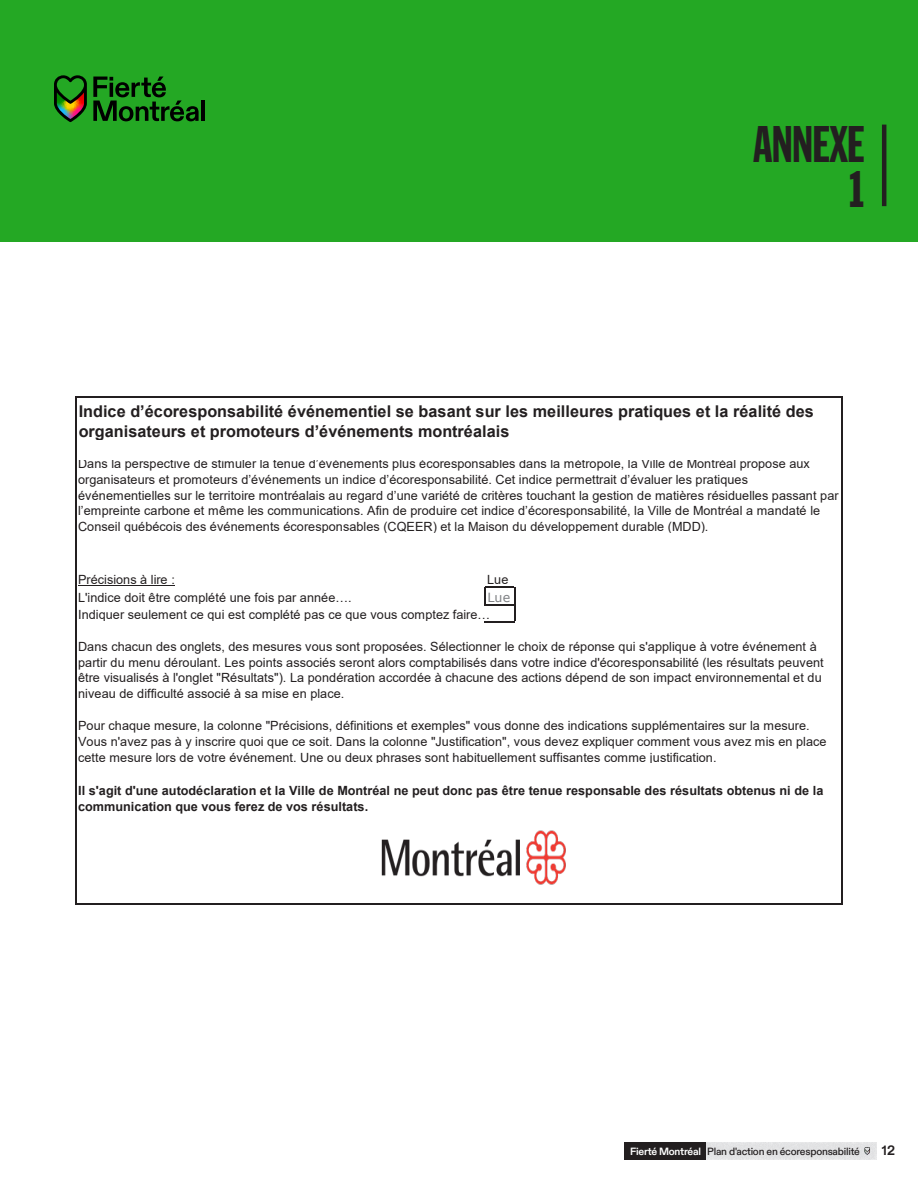
<style>
.page{position:relative;width:918px;height:1188px;background:#fff}
.page>*{position:absolute;margin:0;border:0;box-sizing:border-box;transform-origin:0 0}
.t1{font:800 48px "HEX Franklinv 0.3 X Condensed";color:#231f20}
.t2{font:700 16.2px/20.2px "Arial";color:#231f20}
.t3{font:700 13.5px "ABC Diatype";color:#231f20}
.t4{font:12.6px/15.9px "Arial";letter-spacing:.005em;color:#231f20}
.t5{font:700 12.6px/16.5px "Arial";color:#231f20}
.t6{font:500 10.5px "ABC Diatype";letter-spacing:-.02em;color:#231f20}
.s1{font-family:"Verdana";color:#808285}
.s2{font-weight:700;color:#fff}
</style>
<div class="page">
<div style="left:668px;top:1141px;width:208px;height:19px;background:#e2e3e5"></div>
<div style="left:624px;top:1142px;width:81px;height:17px;background:#231f20"></div>
<svg style="left:865px;top:1147px;width:5px;height:8px"></svg>
<div style="left:0;top:0;width:918px;height:242px;background:#24a824"></div>
<svg style="left:93px;top:77px;width:106px;height:44px"></svg>
<hr style="left:201px;top:101px;width:4px;height:20px;background:#000">
<svg style="left:54px;top:75px;width:33px;height:47px"></svg>
<hr style="left:882px;top:125px;width:4px;height:81px;background:#231f20">
<hr style="left:78px;top:585px;width:97px;height:1px;background:#231f20">
<hr style="left:76px;top:396px;width:767px;height:1px;background:#231f20">
<hr style="left:485px;top:587px;width:30px;height:1px;background:#231f20">
<hr style="left:485px;top:604px;width:30px;height:1px;background:#231f20">
<svg style="left:484px;top:587px;width:1px;height:18px"></svg>
<hr style="left:484px;top:622px;width:31px;height:1px;background:#231f20">
<hr style="left:514px;top:588px;width:1px;height:35px;background:#231f20">
<hr style="left:75px;top:396px;width:1px;height:509px;background:#231f20">
<hr style="left:76px;top:904px;width:767px;height:1px;background:#231f20">
<hr style="left:842px;top:397px;width:1px;height:508px;background:#231f20">
<img style="left:377px;top:830px;width:192px;height:74px">
<p class="t1" style="left:753px;top:116px;width:112px">ANNEXE</p>
<p class="t1" style="left:849px;top:161px;width:16px">1</p>
<p class="t2" style="left:79px;top:401px;width:737px">Indice d’écoresponsabilité événementiel se basant sur les meilleures pratiques et la réalité des organisateurs et promoteurs d’événements montréalais</p>
<p class="t4" style="left:78px;top:455px;width:762px">Dans la perspective de stimuler la tenue d’événements plus écoresponsables dans la métropole, la Ville de Montréal propose aux organisateurs et promoteurs d’événements un indice d’écoresponsabilité. Cet indice permettrait d’évaluer les pratiques événementielles sur le territoire montréalais au regard d’une variété de critères touchant la gestion de matières résiduelles passant par l’empreinte carbone et même les communications. Afin de produire cet indice d’écoresponsabilité, la Ville de Montréal a mandaté le Conseil québécois des événements écoresponsables (CQEER) et la Maison du développement durable (MDD).</p>
<p class="t4" style="left:78px;top:572px;width:98px">Précisions à lire :</p>
<p class="t4" style="left:487px;top:572px;width:23px">Lue</p>
<p class="t4" style="left:78px;top:589px;width:275px">L'indice doit être complété une fois par année….</p>
<p class="t4" style="left:78px;top:588px;width:434px;line-height:17.5px;text-indent:409px"><span class="s1">Lue<br></span>Indiquer seulement ce qui est complété pas ce que vous comptez faire…</p>
<p class="t4" style="left:78px;top:638px;width:747px">Dans chacun des onglets, des mesures vous sont proposées. Sélectionner le choix de réponse qui s'applique à votre événement à partir du menu déroulant. Les points associés seront alors comptabilisés dans votre indice d'écoresponsabilité (les résultats peuvent être visualisés à l'onglet "Résultats"). La pondération accordée à chacune des actions dépend de son impact environnemental et du niveau de difficulté associé à sa mise en place.</p>
<p class="t4" style="left:78px;top:717px;width:750px">Pour chaque mesure, la colonne "Précisions, définitions et exemples" vous donne des indications supplémentaires sur la mesure.<br>Vous n'avez pas à y inscrire quoi que ce soit. Dans la colonne "Justification", vous devez expliquer comment vous avez mis en place cette mesure lors de votre événement. Une ou deux phrases sont habituellement suffisantes comme justification.</p>
<p class="t5" style="left:78px;top:783px;width:747px">Il s'agit d'une autodéclaration et la Ville de Montréal ne peut donc pas être tenue responsable des résultats obtenus ni de la communication que vous ferez de vos résultats.</p>
<p class="t6" style="left:630px;top:1145px;width:231px"><span class="s2">Fierté Montréal</span> Plan d'action en écoresponsabilité</p>
<p class="t3" style="left:882px;top:1143px;width:15px">12</p>
</div>
